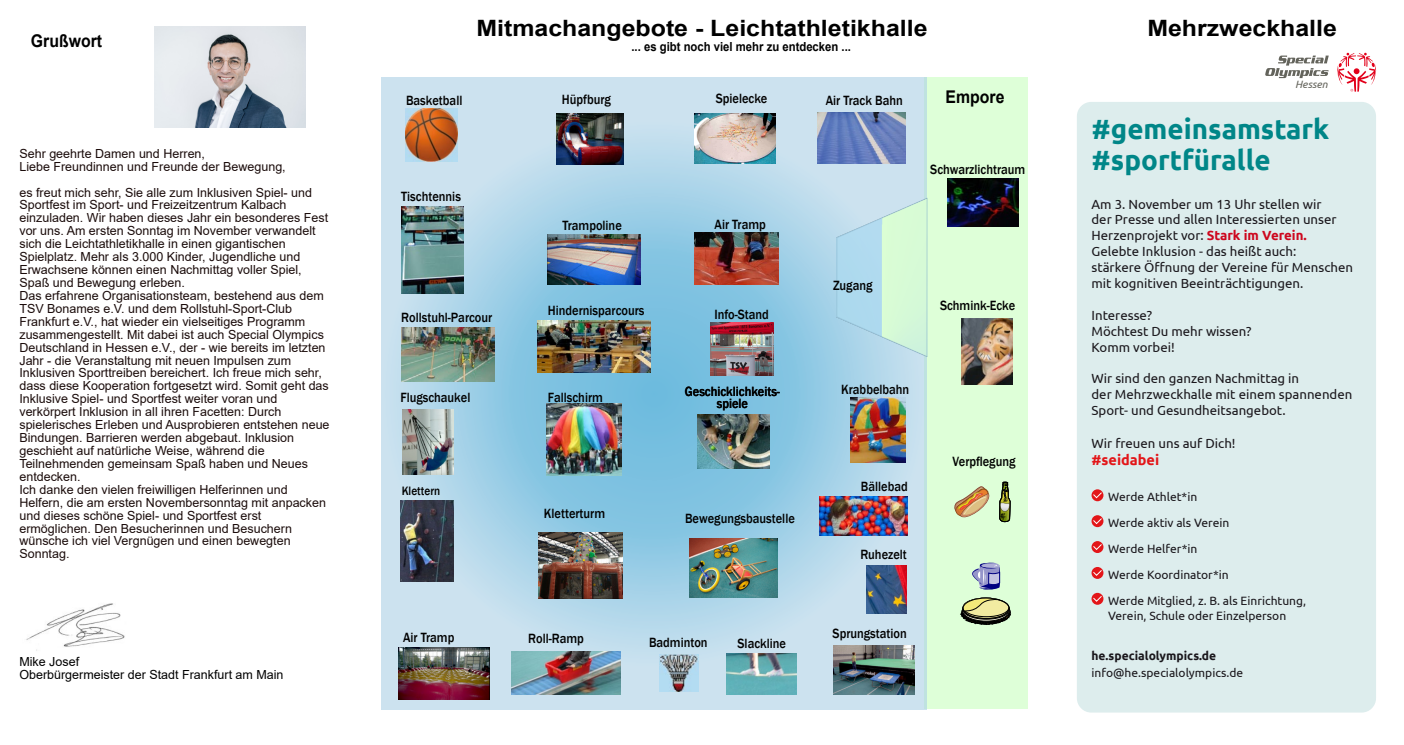
<style>
.page{position:relative;width:1404px;height:745px;background:#fff}
.page>*{position:absolute;margin:0;border:0;box-sizing:border-box;transform-origin:0 0}
.t1{font:700 27.75px/31px "Ubuntu";color:#008688}
.t2{font:700 22.5px "Arial";color:#000;scale:1.11 1}
.t3{font:700 17.5px "Arial";color:#000;scale:.91 1}
.t4{font:700 14.38px "Ubuntu";color:#e31619}
.t5{font:500 13.75px/12.5px "Franklin Gothic";color:#000;text-align:center;scale:.9 1}
.t6{font:13.25px/15.9px "Ubuntu";color:#1a171c}
.t7{font:12.5px/12.9px "Arial";color:#1b0c0b}
.t8{font:12.5px/12.9px "Arial";color:#000}
.t9{font:700 12.5px "Arial";color:#000;scale:.91 1}
.t10{font:500 12.5px "Franklin Gothic";color:#000;scale:.9 1}
.t11{font:12px/25.9px "Ubuntu";color:#1a171c}
.t12{font:700 12px "Ubuntu";color:#1a171c}
.t13{font:italic 10.5px "Ubuntu";color:#64645c}
.s1{font-weight:700;color:#cd071e}
</style>
<div class="page">
<div style="left:924px;top:77px;width:104px;height:631px;background:#deffd8"></div>
<svg style="left:382px;top:77px;width:544px;height:632px;background:#abd3e7"></svg>
<img style="left:833px;top:645px;width:81px;height:48px">
<img style="left:538px;top:532px;width:84px;height:65px">
<img style="left:511px;top:651px;width:109px;height:42px">
<img style="left:694px;top:233px;width:84px;height:51px">
<img style="left:26px;top:603px;width:99px;height:48px">
<img style="left:556px;top:113px;width:67px;height:51px">
<img style="left:694px;top:113px;width:81px;height:50px">
<svg style="left:836px;top:197px;width:91px;height:160px;background:#c2e7e2"></svg>
<img style="left:405px;top:109px;width:52px;height:52px">
<img style="left:659px;top:653px;width:39px;height:37px">
<img style="left:401px;top:499px;width:52px;height:82px">
<img style="left:697px;top:414px;width:72px;height:54px">
<img style="left:710px;top:322px;width:63px;height:53px">
<img style="left:947px;top:178px;width:71px;height:48px">
<img style="left:961px;top:318px;width:51px;height:66px">
<img style="left:817px;top:112px;width:88px;height:51px">
<img style="left:546px;top:403px;width:75px;height:72px">
<img style="left:401px;top:206px;width:62px;height:87px">
<img style="left:689px;top:538px;width:88px;height:58px">
<img style="left:850px;top:397px;width:55px;height:65px">
<img style="left:547px;top:235px;width:93px;height:49px">
<img style="left:399px;top:647px;width:91px;height:51px">
<img style="left:537px;top:320px;width:113px;height:52px">
<img style="left:819px;top:496px;width:88px;height:39px">
<img style="left:727px;top:653px;width:69px;height:40px">
<img style="left:401px;top:327px;width:93px;height:54px">
<svg style="left:954px;top:486px;width:35px;height:32px"></svg>
<svg style="left:999px;top:481px;width:11px;height:42px"></svg>
<svg style="left:960px;top:597px;width:52px;height:28px"></svg>
<svg style="left:972px;top:562px;width:28px;height:28px"></svg>
<img style="left:402px;top:409px;width:51px;height:65px">
<img style="left:865px;top:565px;width:41px;height:48px">
<img style="left:155px;top:27px;width:150px;height:100px">
<div style="left:1076px;top:102px;width:299px;height:610px;background:#ddeded;border-radius:14px"></div>
<svg style="left:1265px;top:56px;width:63px;height:22px"></svg>
<svg style="left:1337px;top:53px;width:39px;height:39px"></svg>
<svg style="left:1091px;top:489px;width:12px;height:12px"></svg>
<svg style="left:1092px;top:491px;width:10px;height:7px"></svg>
<svg style="left:1091px;top:515px;width:12px;height:12px"></svg>
<svg style="left:1092px;top:517px;width:10px;height:7px"></svg>
<svg style="left:1091px;top:540px;width:12px;height:12px"></svg>
<svg style="left:1092px;top:543px;width:10px;height:7px"></svg>
<svg style="left:1091px;top:566px;width:12px;height:12px"></svg>
<svg style="left:1092px;top:569px;width:10px;height:7px"></svg>
<svg style="left:1091px;top:592px;width:12px;height:12px"></svg>
<svg style="left:1092px;top:595px;width:10px;height:6px"></svg>
<h3 class="t3" style="left:31px;top:34px;width:80px">Grußwort</h3>
<p class="t7" style="left:19px;top:148px;width:268px">Sehr geehrte Damen und Herren,<br>Liebe Freundinnen und Freunde der Bewegung,</p>
<p class="t7" style="left:19px;top:187px;width:311px">es freut mich sehr, Sie alle zum Inklusiven Spiel- und Sportfest im Sport- und Freizeitzentrum Kalbach einzuladen. Wir haben dieses Jahr ein besonderes Fest vor uns. Am ersten Sonntag im November verwandelt sich die Leichtathletikhalle in einen gigantischen Spielplatz. Mehr als 3.000 Kinder, Jugendliche und Erwachsene können einen Nachmittag voller Spiel, Spaß und Bewegung erleben.<br>Das erfahrene Organisationsteam, bestehend aus dem TSV Bonames e.V. und dem Rollstuhl-Sport-Club Frankfurt e.V., hat wieder ein vielseitiges Programm zusammengestellt. Mit dabei ist auch Special Olympics Deutschland in Hessen e.V., der - wie bereits im letzten Jahr - die Veranstaltung mit neuen Impulsen zum Inklusiven Sporttreiben bereichert. Ich freue mich sehr, dass diese Kooperation fortgesetzt wird. Somit geht das Inklusive Spiel- und Sportfest weiter voran und verkörpert Inklusion in all ihren Facetten: Durch spielerisches Erleben und Ausprobieren entstehen neue Bindungen. Barrieren werden abgebaut. Inklusion geschieht auf natürliche Weise, während die Teilnehmenden gemeinsam Spaß haben und Neues entdecken.<br>Ich danke den vielen freiwilligen Helferinnen und Helfern, die am ersten Novembersonntag mit anpacken und dieses schöne Spiel- und Sportfest erst ermöglichen. Den Besucherinnen und Besuchern wünsche ich viel Vergnügen und einen bewegten Sonntag.</p>
<p class="t8" style="left:19px;top:655px;width:266px">Mike Josef<br>Oberbürgermeister der Stadt Frankfurt am Main</p>
<p class="t5" style="left:406px;top:95px;width:64px">Basketball</p>
<h2 class="t2" style="left:476px;top:20px;width:408px">Mitmachangebote - Leichtathletikhalle</h2>
<p class="t9" style="left:631px;top:42px;width:243px">... es gibt noch viel mehr zu entdecken ...</p>
<p class="t5" style="left:715px;top:93px;width:59px">Spielecke</p>
<p class="t5" style="left:562px;top:94px;width:56px">Hüpfburg</p>
<p class="t5" style="left:825px;top:95px;width:87px">Air Track Bahn</p>
<h3 class="t3" style="left:945px;top:90px;width:66px">Empore</h3>
<p class="t5" style="left:401px;top:191px;width:68px">Tischtennis</p>
<p class="t5" style="left:562px;top:220px;width:67px">Trampoline</p>
<p class="t5" style="left:714px;top:219px;width:59px">Air Tramp</p>
<p class="t5" style="left:833px;top:280px;width:45px">Zugang</p>
<p class="t5" style="left:930px;top:164px;width:107px">Schwarzlichtraum</p>
<p class="t5" style="left:401px;top:312px;width:103px">Rollstuhl-Parcour</p>
<p class="t5" style="left:548px;top:305px;width:109px">Hindernisparcours</p>
<p class="t5" style="left:714px;top:308px;width:62px">Info-Stand</p>
<p class="t5" style="left:940px;top:300px;width:85px">Schmink-Ecke</p>
<p class="t5" style="left:400px;top:392px;width:79px">Flugschaukel</p>
<p class="t5" style="left:548px;top:392px;width:63px">Fallschirm</p>
<p class="t5" style="left:684px;top:386px;width:107px">Geschicklichkeits&shy;spiele</p>
<p class="t5" style="left:841px;top:384px;width:77px">Krabbelbahn</p>
<p class="t5" style="left:952px;top:455px;width:71px">Verpflegung</p>
<p class="t10" style="left:401px;top:485px;width:44px">Klettern</p>
<p class="t5" style="left:860px;top:480px;width:54px">Bällebad</p>
<p class="t5" style="left:544px;top:508px;width:70px">Kletterturm</p>
<p class="t5" style="left:685px;top:513px;width:123px">Bewegungsbaustelle</p>
<p class="t5" style="left:860px;top:549px;width:53px">Ruhezelt</p>
<p class="t5" style="left:403px;top:632px;width:59px">Air Tramp</p>
<p class="t5" style="left:528px;top:633px;width:63px">Roll-Ramp</p>
<p class="t5" style="left:649px;top:636px;width:67px">Badminton</p>
<p class="t5" style="left:737px;top:637px;width:55px">Slackline</p>
<p class="t5" style="left:832px;top:627px;width:84px">Sprungstation</p>
<h2 class="t2" style="left:1147px;top:20px;width:172px">Mehrzweckhalle</h2>
<p class="t13" style="left:1294px;top:78px;width:34px">Hessen</p>
<h1 class="t1" style="left:1091px;top:113px;width:239px">#gemeinsamstark #sportfüralle</h1>
<p class="t6" style="left:1091px;top:195px;width:263px">Am 3. November um 13 Uhr stellen wir<br>der Presse und allen Interessierten unser Herzenprojekt vor: <span class="s1">Stark im Verein.<br></span>Gelebte Inklusion - das heißt auch:<br>stärkere Öffnung der Vereine für Menschen mit kognitiven Beeinträchtigungen.</p>
<p class="t6" style="left:1091px;top:306px;width:161px">Interesse?<br>Möchtest Du mehr wissen?<br>Komm vorbei!</p>
<p class="t6" style="left:1091px;top:370px;width:262px">Wir sind den ganzen Nachmittag in<br>der Mehrzweckhalle mit einem spannenden<br>Sport- und Gesundheitsangebot.</p>
<p class="t6" style="left:1091px;top:435px;width:145px">Wir freuen uns auf Dich!</p>
<p class="t4" style="left:1091px;top:451px;width:69px">#seidabei</p>
<p class="t11" style="left:1108px;top:483px;width:199px">Werde Athlet*in<br>Werde aktiv als Verein<br>Werde Helfer*in<br>Werde Koordinator*in<br>Werde Mitglied, z. B. als Einrichtung,</p>
<p class="t11" style="left:1108px;top:602px;width:179px">Verein, Schule oder Einzelperson</p>
<p class="t12" style="left:1091px;top:647px;width:126px">he.specialolympics.de</p>
<p class="t11" style="left:1091px;top:658px;width:153px">info@he.specialolympics.de</p>
</div>
